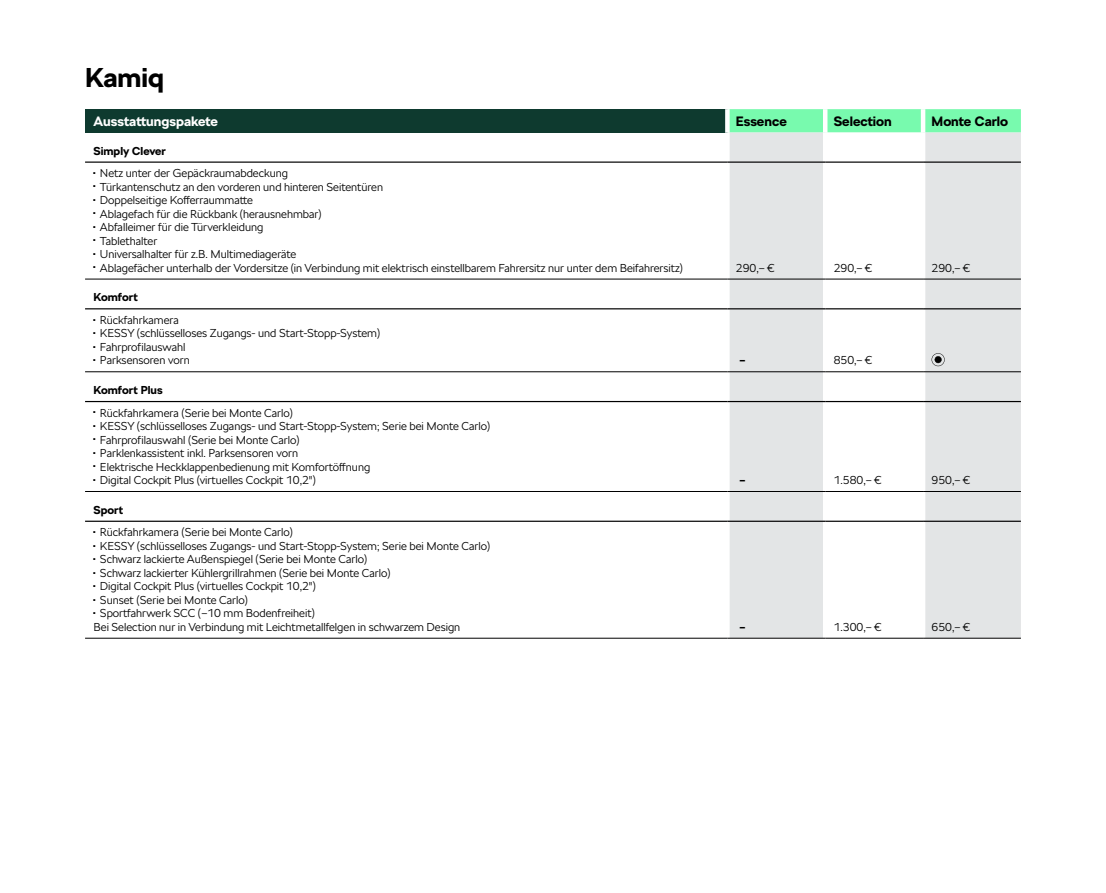
<style>
.page{position:relative;width:1106px;height:893px;background:#fff}
.page>*{position:absolute;margin:0;border:0;box-sizing:border-box;transform-origin:0 0}
.t1{font:700 27px "SKODA Next";color:#000}
.t2{font:700 13.5px "SKODA Next";color:#000}
.t3{font:700 13.5px "SKODA Next";color:#fff}
.t4{font:300 11.4px/13.5px "SKODA Next";color:#000}
.t5{font:700 11.4px "SKODA Next";color:#000}
.t6{font:700 3.75px "SKODA Next";color:#000}
</style>
<div class="page">
<div style="left:85px;top:109px;width:642px;height:24px;background:#0e3a2f"></div>
<svg style="left:729px;top:109px;width:291px;height:24px;background:#7df9b0"></svg>
<div style="left:729px;top:133px;width:291px;height:505px;background:#e3e5e6"></div>
<svg style="left:827px;top:133px;width:93px;height:505px"></svg>
<svg style="left:725px;top:109px;width:4px;height:24px"></svg>
<hr style="left:823px;top:109px;width:4px;height:24px;background:#fff">
<div style="left:920px;top:109px;width:5px;height:24px;background:#fff"></div>
<hr style="left:823px;top:133px;width:4px;height:29px;background:#fff">
<hr style="left:823px;top:163px;width:4px;height:116px;background:#fff">
<hr style="left:823px;top:279px;width:4px;height:29px;background:#fff">
<hr style="left:823px;top:309px;width:4px;height:63px;background:#fff">
<hr style="left:823px;top:372px;width:4px;height:29px;background:#fff">
<hr style="left:823px;top:402px;width:4px;height:89px;background:#fff">
<hr style="left:823px;top:492px;width:4px;height:29px;background:#fff">
<hr style="left:823px;top:522px;width:4px;height:116px;background:#fff">
<div style="left:920px;top:133px;width:5px;height:29px;background:#fff"></div>
<div style="left:920px;top:163px;width:5px;height:116px;background:#fff"></div>
<div style="left:920px;top:279px;width:5px;height:29px;background:#fff"></div>
<div style="left:920px;top:309px;width:5px;height:63px;background:#fff"></div>
<div style="left:920px;top:372px;width:5px;height:29px;background:#fff"></div>
<div style="left:920px;top:402px;width:5px;height:89px;background:#fff"></div>
<div style="left:920px;top:492px;width:5px;height:29px;background:#fff"></div>
<div style="left:920px;top:522px;width:5px;height:116px;background:#fff"></div>
<hr style="left:85px;top:279px;width:642px;height:1px;background:#000">
<hr style="left:727px;top:279px;width:98px;height:1px;background:#000">
<hr style="left:825px;top:279px;width:98px;height:1px;background:#000">
<hr style="left:923px;top:279px;width:97px;height:1px;background:#000">
<hr style="left:85px;top:371px;width:642px;height:1px;background:#000">
<hr style="left:727px;top:371px;width:98px;height:1px;background:#000">
<hr style="left:825px;top:371px;width:98px;height:1px;background:#000">
<hr style="left:923px;top:371px;width:97px;height:1px;background:#000">
<hr style="left:85px;top:491px;width:642px;height:1px;background:#000">
<hr style="left:727px;top:491px;width:98px;height:1px;background:#000">
<hr style="left:825px;top:491px;width:98px;height:1px;background:#000">
<hr style="left:923px;top:491px;width:97px;height:1px;background:#000">
<hr style="left:85px;top:638px;width:642px;height:1px;background:#000">
<hr style="left:727px;top:638px;width:98px;height:1px;background:#000">
<hr style="left:825px;top:638px;width:98px;height:1px;background:#000">
<hr style="left:923px;top:638px;width:97px;height:1px;background:#000">
<hr style="left:85px;top:162px;width:642px;height:1px;background:#000">
<hr style="left:727px;top:162px;width:98px;height:1px;background:#000">
<hr style="left:825px;top:162px;width:98px;height:1px;background:#000">
<hr style="left:923px;top:162px;width:97px;height:1px;background:#000">
<hr style="left:85px;top:308px;width:642px;height:1px;background:#000">
<hr style="left:727px;top:308px;width:98px;height:1px;background:#000">
<hr style="left:825px;top:308px;width:98px;height:1px;background:#000">
<hr style="left:923px;top:308px;width:97px;height:1px;background:#000">
<hr style="left:85px;top:401px;width:642px;height:1px;background:#000">
<hr style="left:727px;top:401px;width:98px;height:1px;background:#000">
<hr style="left:825px;top:401px;width:98px;height:1px;background:#000">
<hr style="left:923px;top:401px;width:97px;height:1px;background:#000">
<hr style="left:85px;top:521px;width:642px;height:1px;background:#000">
<hr style="left:727px;top:521px;width:98px;height:1px;background:#000">
<hr style="left:825px;top:521px;width:98px;height:1px;background:#000">
<hr style="left:923px;top:521px;width:97px;height:1px;background:#000">
<svg style="left:931px;top:353px;width:13px;height:13px"></svg>
<h1 class="t1" style="left:85px;top:59px;width:80px">Kamiq</h1>
<p class="t3" style="left:94px;top:112px;width:126px">Ausstattungspakete</p>
<p class="t2" style="left:736px;top:112px;width:52px">Essence</p>
<p class="t2" style="left:833px;top:112px;width:60px">Selection</p>
<p class="t2" style="left:931px;top:112px;width:78px">Monte Carlo</p>
<p class="t5" style="left:94px;top:143px;width:74px">Simply Clever</p>
<p class="t6" style="left:94px;top:170px;width:3px">◼</p>
<p class="t4" style="left:100px;top:166px;width:189px">Netz unter der Gepäckraumabdeckung</p>
<p class="t6" style="left:94px;top:184px;width:3px">◼</p>
<p class="t4" style="left:100px;top:180px;width:285px">Türkantenschutz an den vorderen und hinteren Seitentüren</p>
<p class="t6" style="left:94px;top:197px;width:3px">◼</p>
<p class="t4" style="left:100px;top:193px;width:155px">Doppelseitige Kofferraummatte</p>
<p class="t6" style="left:94px;top:211px;width:3px">◼</p>
<p class="t4" style="left:100px;top:207px;width:223px">Ablagefach für die Rückbank (herausnehmbar)</p>
<p class="t6" style="left:94px;top:224px;width:3px">◼</p>
<p class="t4" style="left:100px;top:220px;width:165px">Abfalleimer für die Türverkleidung</p>
<p class="t6" style="left:94px;top:238px;width:3px">◼</p>
<p class="t4" style="left:100px;top:234px;width:59px">Tablethalter</p>
<p class="t6" style="left:94px;top:251px;width:3px">◼</p>
<p class="t4" style="left:100px;top:247px;width:198px">Universalhalter für z.B. Multimediageräte</p>
<p class="t6" style="left:94px;top:265px;width:3px">◼</p>
<p class="t4" style="left:100px;top:261px;width:584px">Ablagefächer unterhalb der Vordersitze (in Verbindung mit elektrisch einstellbarem Fahrersitz nur unter dem Beifahrersitz)</p>
<p class="t4" style="left:736px;top:261px;width:40px">290,– €</p>
<p class="t4" style="left:833px;top:261px;width:40px">290,– €</p>
<p class="t4" style="left:931px;top:261px;width:40px">290,– €</p>
<p class="t5" style="left:94px;top:290px;width:46px">Komfort</p>
<p class="t6" style="left:94px;top:317px;width:3px">◼</p>
<p class="t4" style="left:100px;top:313px;width:80px">Rückfahrkamera</p>
<p class="t6" style="left:94px;top:330px;width:3px">◼</p>
<p class="t4" style="left:100px;top:327px;width:282px">KESSY (schlüsselloses Zugangs- und Start-Stopp-System)</p>
<p class="t6" style="left:94px;top:344px;width:3px">◼</p>
<p class="t4" style="left:100px;top:340px;width:87px">Fahrprofilauswahl</p>
<p class="t6" style="left:94px;top:357px;width:3px">◼</p>
<p class="t4" style="left:100px;top:354px;width:91px">Parksensoren vorn</p>
<p class="t5" style="left:739px;top:353px;width:8px">–</p>
<p class="t4" style="left:833px;top:354px;width:40px">850,– €</p>
<p class="t5" style="left:94px;top:382px;width:70px">Komfort Plus</p>
<p class="t6" style="left:94px;top:410px;width:3px">◼</p>
<p class="t4" style="left:100px;top:406px;width:194px">Rückfahrkamera (Serie bei Monte Carlo)</p>
<p class="t6" style="left:94px;top:423px;width:3px">◼</p>
<p class="t4" style="left:100px;top:419px;width:392px">KESSY (schlüsselloses Zugangs- und Start-Stopp-System; Serie bei Monte Carlo)</p>
<p class="t6" style="left:94px;top:437px;width:3px">◼</p>
<p class="t4" style="left:100px;top:433px;width:201px">Fahrprofilauswahl (Serie bei Monte Carlo)</p>
<p class="t6" style="left:94px;top:450px;width:3px">◼</p>
<p class="t4" style="left:100px;top:446px;width:200px">Parklenkassistent inkl. Parksensoren vorn</p>
<p class="t6" style="left:94px;top:464px;width:3px">◼</p>
<p class="t4" style="left:100px;top:460px;width:272px">Elektrische Heckklappenbedienung mit Komfortöffnung</p>
<p class="t6" style="left:94px;top:477px;width:3px">◼</p>
<p class="t4" style="left:100px;top:473px;width:217px">Digital Cockpit Plus (virtuelles Cockpit 10,2")</p>
<p class="t5" style="left:739px;top:472px;width:8px">–</p>
<p class="t4" style="left:833px;top:473px;width:49px">1.580,– €</p>
<p class="t4" style="left:931px;top:473px;width:40px">950,– €</p>
<p class="t5" style="left:94px;top:502px;width:31px">Sport</p>
<p class="t6" style="left:94px;top:529px;width:3px">◼</p>
<p class="t4" style="left:100px;top:526px;width:194px">Rückfahrkamera (Serie bei Monte Carlo)</p>
<p class="t6" style="left:94px;top:543px;width:3px">◼</p>
<p class="t4" style="left:100px;top:539px;width:392px">KESSY (schlüsselloses Zugangs- und Start-Stopp-System; Serie bei Monte Carlo)</p>
<p class="t6" style="left:94px;top:556px;width:3px">◼</p>
<p class="t4" style="left:100px;top:553px;width:269px">Schwarz lackierte Außenspiegel (Serie bei Monte Carlo)</p>
<p class="t6" style="left:94px;top:570px;width:3px">◼</p>
<p class="t4" style="left:100px;top:566px;width:292px">Schwarz lackierter Kühlergrillrahmen (Serie bei Monte Carlo)</p>
<p class="t6" style="left:94px;top:583px;width:3px">◼</p>
<p class="t4" style="left:100px;top:580px;width:217px">Digital Cockpit Plus (virtuelles Cockpit 10,2")</p>
<p class="t6" style="left:94px;top:597px;width:3px">◼</p>
<p class="t4" style="left:100px;top:593px;width:149px">Sunset (Serie bei Monte Carlo)</p>
<p class="t6" style="left:94px;top:610px;width:3px">◼</p>
<p class="t4" style="left:94px;top:607px;width:368px;text-indent:6px">Sportfahrwerk SCC (–10 mm Bodenfreiheit)<br>Bei Selection nur in Verbindung mit Leichtmetallfelgen in schwarzem Design</p>
<p class="t5" style="left:739px;top:619px;width:8px">–</p>
<p class="t4" style="left:833px;top:620px;width:49px">1.300,– €</p>
<p class="t4" style="left:931px;top:620px;width:40px">650,– €</p>
</div>
